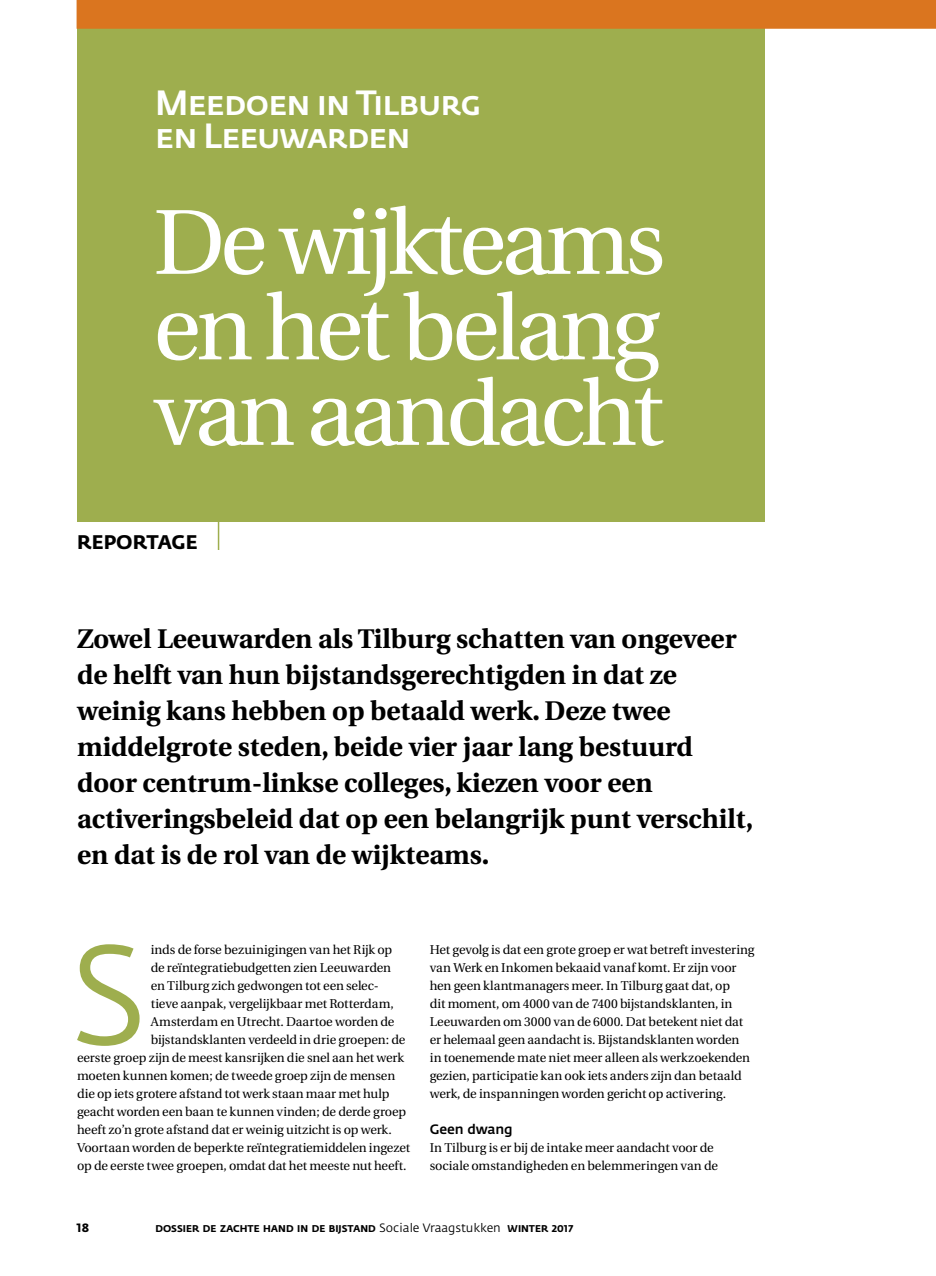
<style>
.page{position:relative;width:936px;height:1276px;background:#fff}
.page>*{position:absolute;margin:0;border:0;box-sizing:border-box;transform-origin:0 0}
.t1{font:140.1px "Fedra Sans";color:#9eae4e}
.t2{font:91.95px/85.5px "Utopia";letter-spacing:-.05em;color:#fff;text-align:justify}
.t3{font:34.65px/33px "Fedra Sans Medium SC";letter-spacing:-.045em;color:#fff}
.t4{font:700 27px/36px "Utopia";color:#000}
.t5{font:700 19.5px "Fedra Sans";color:#000}
.t6{font:13.5px "Fedra Sans Medium TF";letter-spacing:-.015em;color:#000}
.t7{font:12.75px/18px "Utopia";letter-spacing:-.01em;color:#000}
.t8{font:700 12px "Fedra Sans";color:#000}
.t9{font:700 9.75px "Fedra Sans";color:#000}
.s1{font-weight:400;font-size:12px}
</style>
<div class="page">
<div style="left:77px;top:6px;width:687px;height:516px;background:#9eae4e"></div>
<div style="left:77px;top:0;width:858px;height:29px;background:#da751f"></div>
<hr style="left:218px;top:489px;width:1px;height:61px;background:#9eae4e">
<h3 class="t3" style="left:155px;top:88px;width:328px">Meedoen in Tilburg en Leeuwarden</h3>
<h2 class="t2" style="left:153px;top:202px;width:513px">De wijkteams en het belang van aandacht</h2>
<h3 class="t5" style="left:77px;top:530px;width:122px">REPORTAGE</h3>
<p class="t4" style="left:77px;top:621px;width:678px">Zowel Leeuwarden als Tilburg schatten van ongeveer de helft van hun bijstandsgerechtigden in dat ze weinig kans hebben op betaald werk. Deze twee middelgrote steden, beide vier jaar lang bestuurd door centrum-linkse colleges, kiezen voor een activeringsbeleid dat op een belangrijk punt verschilt, en dat is de rol van de wijkteams.</p>
<h1 class="t1" style="left:69px;top:921px;width:81px">S</h1>
<p class="t7" style="left:151px;top:941px;width:243px">inds de forse bezuinigingen van het Rijk op</p>
<p class="t7" style="left:151px;top:959px;width:242px">de reïntegratiebudgetten zien Leeuwarden</p>
<p class="t7" style="left:151px;top:977px;width:229px">en Tilburg zich gedwongen tot een selec-</p>
<p class="t7" style="left:151px;top:995px;width:244px">tieve aanpak, vergelijkbaar met Rotterdam,</p>
<p class="t7" style="left:151px;top:1013px;width:245px">Amsterdam en Utrecht. Daartoe worden de</p>
<p class="t7" style="left:151px;top:1031px;width:256px">bijstandsklanten verdeeld in drie groepen: de</p>
<p class="t7" style="left:77px;top:1049px;width:328px">eerste groep zijn de meest kansrijken die snel aan het werk</p>
<p class="t7" style="left:77px;top:1067px;width:319px">moeten kunnen komen; de tweede groep zijn de mensen</p>
<p class="t7" style="left:77px;top:1085px;width:314px">die op iets grotere afstand tot werk staan maar met hulp</p>
<p class="t7" style="left:77px;top:1103px;width:330px">geacht worden een baan te kunnen vinden; de derde groep</p>
<p class="t7" style="left:77px;top:1121px;width:316px">heeft zo’n grote afstand dat er weinig uitzicht is op werk.</p>
<p class="t7" style="left:77px;top:1139px;width:335px">Voortaan worden de beperkte reïntegratiemiddelen ingezet</p>
<p class="t7" style="left:77px;top:1157px;width:331px">op de eerste twee groepen, omdat dat het meeste nut heeft.</p>
<p class="t7" style="left:430px;top:941px;width:326px">Het gevolg is dat een grote groep er wat betreft investering van Werk en Inkomen bekaaid vanaf komt. Er zijn voor hen geen klantmanagers meer. In Tilburg gaat dat, op<br>dit moment, om 4000 van de 7400 bijstandsklanten, in Leeuwarden om 3000 van de 6000. Dat betekent niet dat er helemaal geen aandacht is. Bijstandsklanten worden<br>in toenemende mate niet meer alleen als werkzoekenden gezien, participatie kan ook iets anders zijn dan betaald werk, de inspanningen worden gericht op activering.</p>
<p class="t6" style="left:430px;top:1122px;width:84px">Geen dwang</p>
<p class="t7" style="left:430px;top:1139px;width:290px">In Tilburg is er bij de intake meer aandacht voor de sociale omstandigheden en belemmeringen van de</p>
<p class="t8" style="left:77px;top:1220px;width:14px">18</p>
<p class="t9" style="left:155px;top:1222px;width:419px">DOSSIER DE ZACHTE HAND IN DE BIJSTAND <span class="s1">Sociale Vraagstukken</span> WINTER 2017</p>
</div>
